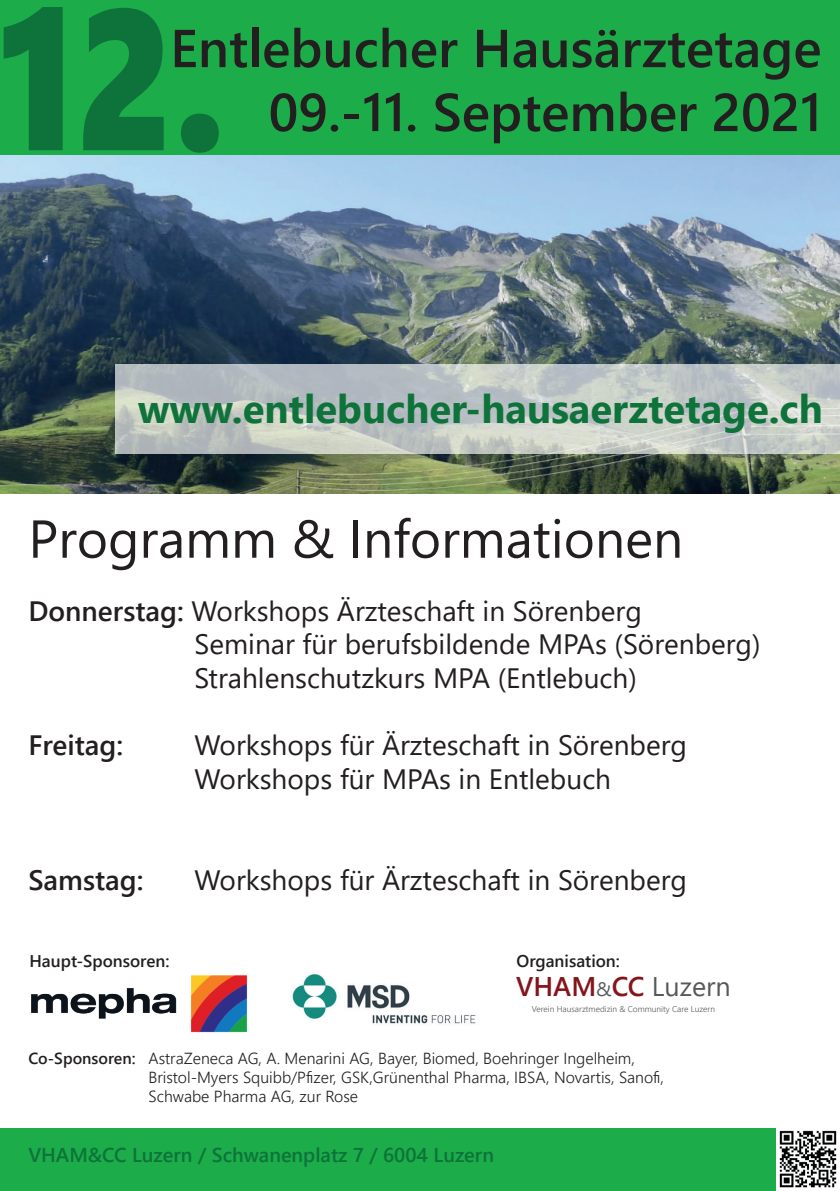
<style>
.page{position:relative;width:840px;height:1191px;background:#fff}
.page>*{position:absolute;margin:0;border:0;box-sizing:border-box;transform-origin:0 0}
.t1{font:200px "Segoe UI Black";color:#0e733a;scale:.81 1}
.t2{font:600 53.2px/64px "Segoe UI";color:#231f20;text-align:right}
.t3{font:53.2px "Segoe UI";color:#231f20}
.t4{font:700 40px "Segoe UI";color:#0e733a}
.t5{font:28px/33.6px "Segoe UI";color:#231f20}
.t6{font:600 28px "Segoe UI";color:#231f20}
.t7{font:600 27px "Segoe UI";color:#84161b}
.t8{font:600 20px "Segoe UI";color:#0e733a}
.t9{font:600 17px "Segoe UI";color:#231f20}
.t10{font:300 16px/19.2px "Segoe UI";color:#231f20}
.t11{font:300 8.4px "Segoe UI";color:#57585a}
.s1{font-weight:600}
.s2{font-weight:400;font-size:19.4px;color:#57585a}
.s3{font-weight:400;color:#57585a}
</style>
<div class="page">
<div style="left:0;top:0;width:839px;height:155px;background:#1cac4a"></div>
<div style="left:0;top:1128px;width:839px;height:63px;background:#1cac4a"></div>
<img style="left:0;top:155px;width:839px;height:338px">
<svg style="left:115px;top:364px;width:724px;height:89px;background:#c1c7c5"></svg>
<img style="left:31px;top:975px;width:217px;height:58px">
<img style="left:292px;top:974px;width:184px;height:50px">
<img style="left:776px;top:1128px;width:63px;height:63px">
<h1 class="t1" style="left:-3px;top:-66px;width:283px">12.</h1>
<h2 class="t2" style="left:170px;top:12px;width:652px">Entlebucher Hausärztetage<br>09.-11. September 2021</h2>
<h3 class="t4" style="left:138px;top:371px;width:686px">www.entlebucher-hausaerztetage.ch</h3>
<h2 class="t3" style="left:28px;top:488px;width:656px">Programm &amp; Informationen</h2>
<p class="t5" style="left:194px;top:591px;width:567px;text-indent:-166px"><span class="s1">Donnerstag:</span> Workshops Ärzteschaft in Sörenberg<br>Seminar für berufsbildende MPAs (Sörenberg)<br>Strahlenschutzkurs MPA (Entlebuch)</p>
<p class="t6" style="left:28px;top:718px;width:96px">Freitag:</p>
<p class="t5" style="left:194px;top:726px;width:493px">Workshops für Ärzteschaft in Sörenberg<br>Workshops für MPAs in Entlebuch</p>
<p class="t6" style="left:28px;top:853px;width:117px">Samstag:</p>
<p class="t5" style="left:194px;top:860px;width:493px">Workshops für Ärzteschaft in Sörenberg</p>
<p class="t9" style="left:29px;top:944px;width:141px">Haupt-Sponsoren:</p>
<p class="t9" style="left:516px;top:944px;width:105px">Organisation:</p>
<p class="t7" style="left:516px;top:960px;width:216px">VHAM<span class="s2">&amp;</span>CC <span class="s3">Luzern</span></p>
<p class="t11" style="left:531px;top:1000px;width:185px">Verein Hausarztmedizin &amp; Community Care Luzern</p>
<p class="t10" style="left:148px;top:1046px;width:516px;text-indent:-120px"><span class="s1">Co-Sponsoren:</span> AstraZeneca AG, A. Menarini AG, Bayer, Biomed, Boehringer Ingelheim,<br>Bristol-Myers Squibb/Pfizer, GSK,Grünenthal Pharma, IBSA, Novartis, Sanofi,<br>Schwabe Pharma AG, zur Rose</p>
<p class="t8" style="left:28px;top:1135px;width:467px">VHAM&amp;CC Luzern / Schwanenplatz 7 / 6004 Luzern</p>
</div>
